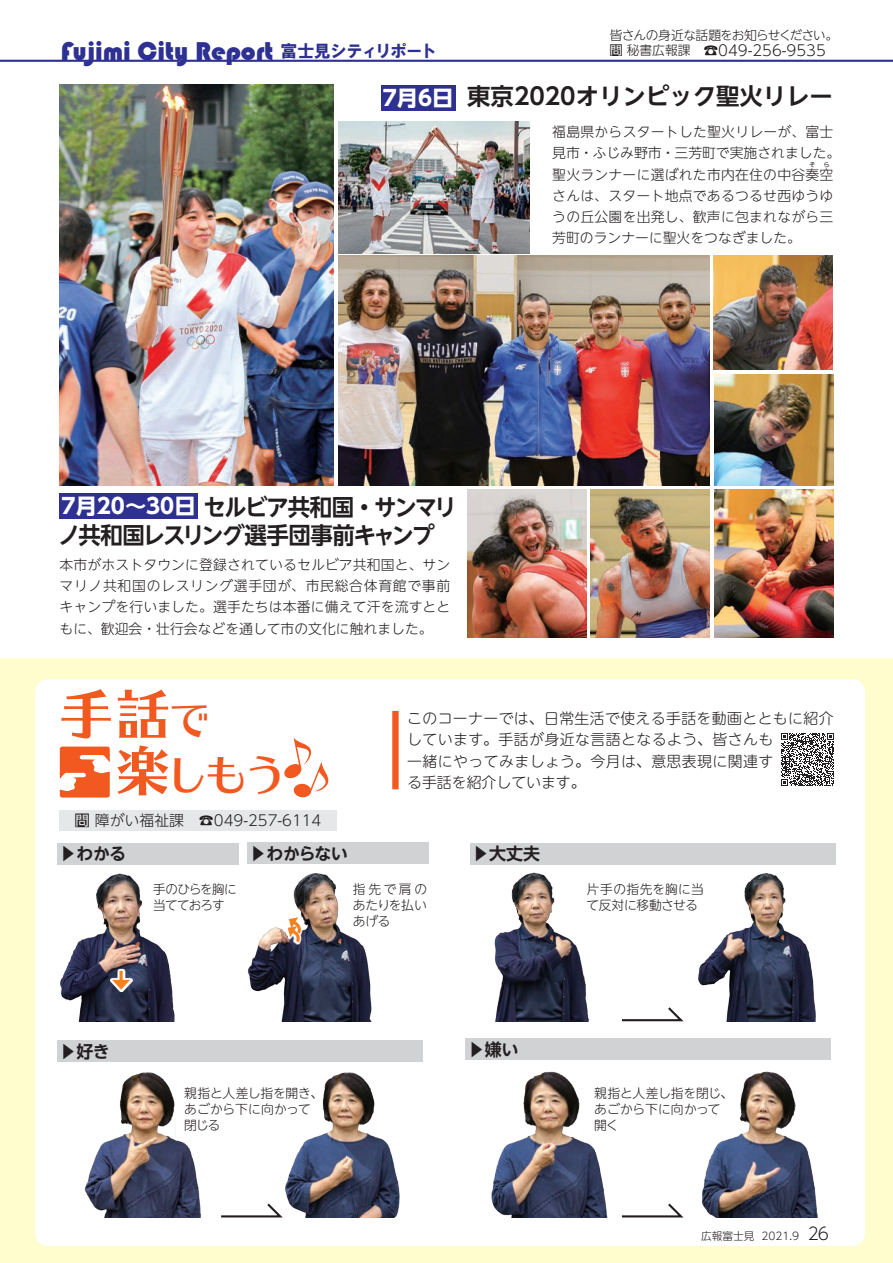
<style>
.page{position:relative;width:893px;height:1263px;background:#fff}
.page>*{position:absolute;margin:0;border:0;box-sizing:border-box;transform-origin:0 0}
.t1{font:53.1px "UD Typos 515 Std";color:#f15921}
.t2{font:42.45px "UD Typos 515 Std";color:#f15921}
.t3{font:26.55px "Bauhaus 93";letter-spacing:-.005em;color:#2e3092}
.t4{font:700 23.4px/27.6px "UD Shin Go NT Pr 6 N De";letter-spacing:-.06em;color:#231f20;scale:.96 1}
.t5{font:700 23.4px "UD Shin Go NT Pr 6 N De";color:#231f20}
.t6{font:700 16.95px "UD Shin Go NT Pr 6 N De";letter-spacing:-.03em;color:#231f20}
.t7{font:300 14.85px/21.3px "UD Shin M Go Pr 6 N";letter-spacing:.03em;color:#231f20}
.t8{font:300 14.85px "UD Shin Go NT Pr 6 N";color:#231f20}
.t9{font:300 13.8px/21.3px "UD Shin Go NT Pr 6 N";letter-spacing:.01em;color:#231f20;text-align:justify}
.t10{font:300 12.75px/15.9px "UD Shin M Go Pr 6 N";letter-spacing:-.01em;color:#231f20}
.t11{font:300 12.75px "UD Shin Go NT Pr 6 N";letter-spacing:-.065em;color:#231f20}
.t12{font:300 12.75px/15.9px "UD Shin M Go Pr 6 N";letter-spacing:-.05em;color:#231f20}
.t13{font:300 10.65px "UD Shin Go NT Pr 6 N";color:#231f20}
.t14{font:6.45px "UD Shin Go NT Pr 6 N";color:#231f20}
.s1{font-family:"HGS Soei Kakugothic UB";font-size:16.95px}
.s2{font-weight:500;font-size:12.75px}
.s3{font-size:12.75px}
.s4{font-family:"UD Reimin Pr 6 N";font-weight:500}
.s5{font-family:"UD Shin Go NT Pr 6 N";font-size:21.3px;color:#fff}
.s6{font-size:42.45px}
.s7{font-size:53.1px}
.s8{font-weight:500}
.s9{font-size:16.95px}
</style>
<div class="page">
<div style="left:0;top:659px;width:893px;height:604px;background:#fffccd"></div>
<div style="left:35px;top:679px;width:830px;height:567px;background:#fff;border-radius:13px"></div>
<svg style="left:284px;top:738px;width:45px;height:60px"></svg>
<div style="left:60px;top:746px;width:50px;height:51px;background:#f15921;border-radius:3px"></div>
<svg style="left:60px;top:755px;width:50px;height:36px"></svg>
<div style="left:60px;top:810px;width:277px;height:21px;background:#e6e7e9"></div>
<img style="left:781px;top:733px;width:53px;height:53px">
<div style="left:392px;top:711px;width:7px;height:78px;background:#f15921"></div>
<hr style="left:0;top:60px;width:893px;height:2px;background:#2e3092">
<div style="left:466px;top:1038px;width:365px;height:22px;background:#d1d2d4"></div>
<div style="left:57px;top:1040px;width:366px;height:22px;background:#d1d2d4"></div>
<img style="left:85px;top:1072px;width:115px;height:145px">
<img style="left:492px;top:1071px;width:115px;height:146px">
<img style="left:285px;top:1072px;width:115px;height:145px">
<img style="left:702px;top:1071px;width:115px;height:146px">
<svg style="left:221px;top:1203px;width:62px;height:15px"></svg>
<div style="left:57px;top:843px;width:182px;height:21px;background:#d1d2d4"></div>
<div style="left:247px;top:843px;width:182px;height:21px;background:#d1d2d4"></div>
<img style="left:60px;top:873px;width:115px;height:148px">
<img style="left:247px;top:873px;width:125px;height:148px">
<div style="left:470px;top:843px;width:366px;height:21px;background:#d1d2d4"></div>
<img style="left:495px;top:873px;width:94px;height:148px">
<img style="left:698px;top:873px;width:117px;height:148px">
<svg style="left:621px;top:1007px;width:63px;height:15px"></svg>
<svg style="left:621px;top:1203px;width:63px;height:15px"></svg>
<img style="left:467px;top:489px;width:119px;height:149px">
<div style="left:381px;top:85px;width:74px;height:26px;background:#2e3092"></div>
<div style="left:60px;top:493px;width:138px;height:26px;background:#2e3092"></div>
<img style="left:590px;top:489px;width:119px;height:149px">
<img style="left:714px;top:489px;width:119px;height:149px">
<img style="left:714px;top:375px;width:119px;height:110px">
<img style="left:714px;top:255px;width:119px;height:115px">
<img style="left:60px;top:85px;width:274px;height:401px">
<img style="left:339px;top:121px;width:191px;height:132px">
<img style="left:338px;top:256px;width:371px;height:230px">
<svg style="left:110px;top:968px;width:22px;height:24px"></svg>
<svg style="left:112px;top:971px;width:18px;height:18px"></svg>
<svg style="left:282px;top:913px;width:26px;height:34px"></svg>
<h3 class="t3" style="left:61px;top:36px;width:378px">Fujimi City Report <span class="s1">富士見シティリポート</span></h3>
<p class="t11" style="left:610px;top:24px;width:230px">皆さんの身近な話題をお知らせください。</p>
<p class="t8" style="left:610px;top:39px;width:218px"><span class="s2">問</span><span class="s3">秘書広報課　</span><span class="s4">☎</span>049-256-9535</p>
<h3 class="t5" style="left:383px;top:77px;width:452px"><span class="s5">7月6日</span> 東京2020オリンピック聖火リレー</h3>
<h3 class="t4" style="left:58px;top:493px;width:416px"><span class="s5">7月20～30日</span>セルビア共和国・サンマリノ共和国レスリング選手団事前キャンプ</h3>
<p class="t9" style="left:60px;top:553px;width:392px">本市がホストタウンに登録されているセルビア共和国と、サンマリノ共和国のレスリング選手団が、市民総合体育館で事前キャンプを行いました。選手たちは本番に備えて汗を流すとともに、歓迎会・壮行会などを通して市の文化に触れました。</p>
<p class="t9" style="left:552px;top:121px;width:290px;text-align:left">福島県からスタートした聖火リレーが、富士見市・ふじみ野市・三芳町で実施されました。聖火ランナーに選ばれた市内在住の中谷奏空</p>
<p class="t14" style="left:809px;top:159px;width:8px">そ</p>
<p class="t14" style="left:823px;top:159px;width:8px">ら</p>
<p class="t9" style="left:552px;top:184px;width:283px">さんは、スタート地点であるつるせ西ゆうゆうの丘公園を出発し、歓声に包まれながら三芳町のランナーに聖火をつなぎました。</p>
<h1 class="t1" style="left:60px;top:669px;width:153px">手話<span class="s6">で</span></h1>
<h2 class="t2" style="left:116px;top:739px;width:173px"><span class="s7">楽</span>しもう</h2>
<p class="t8" style="left:75px;top:809px;width:248px"><span class="s8">問</span> 障がい福祉課　☎049-257-6114</p>
<p class="t7" style="left:407px;top:707px;width:428px">このコーナーでは、日常生活で使える手話を動画とともに紹介しています。手話が身近な言語となるよう、皆さんも<br>一緒にやってみましょう。今月は、意思表現に関連す<br>る手話を紹介しています。</p>
<p class="t6" style="left:60px;top:840px;width:68px">▶わかる</p>
<p class="t6" style="left:250px;top:840px;width:100px">▶わからない</p>
<p class="t6" style="left:472px;top:840px;width:87px">▶大丈夫　</p>
<p class="t12" style="left:153px;top:881px;width:85px">手のひらを胸に当てておろす</p>
<p class="t10" style="left:353px;top:881px;width:76px;text-align:justify">指先で肩のあたりを払いあげる</p>
<p class="t10" style="left:586px;top:881px;width:119px">片手の指先を胸に当て反対に移動させる</p>
<p class="t6" style="left:60px;top:1037px;width:52px">▶好き</p>
<p class="t6" style="left:468px;top:1035px;width:52px">▶嫌い</p>
<p class="t10" style="left:184px;top:1085px;width:140px">親指と人差し指を開き、あごから下に向かって閉じる</p>
<p class="t10" style="left:594px;top:1085px;width:140px">親指と人差し指を閉じ、あごから下に向かって開く</p>
<p class="t13" style="left:701px;top:1227px;width:129px">広報富士見 2021.9 <span class="s9">26</span></p>
</div>
